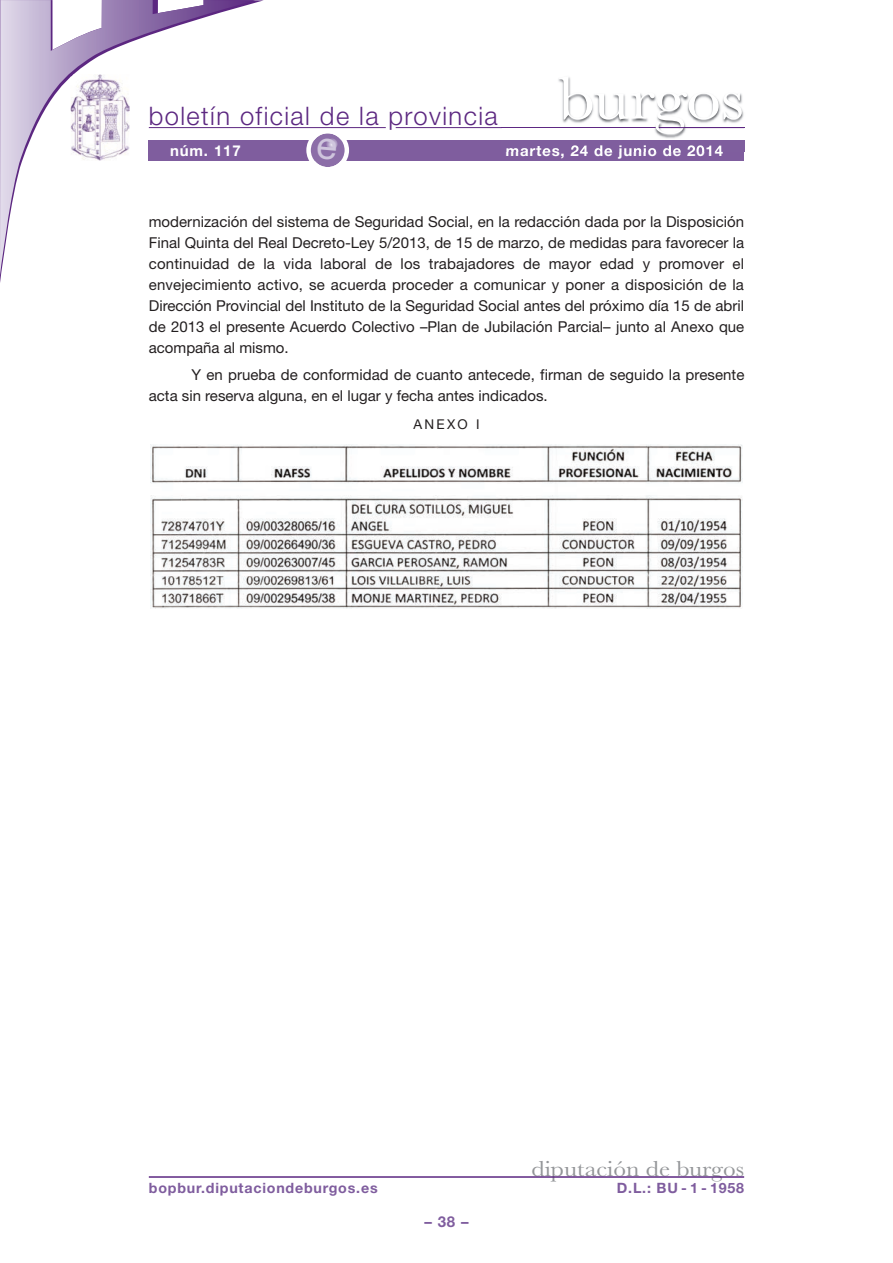
<style>
.page{position:relative;width:893px;height:1263px;background:#fff}
.page>*{position:absolute;margin:0;border:0;box-sizing:border-box;transform-origin:0 0}
.t1{font:63px "Baskerville";letter-spacing:-.01em;color:#fff;scale:1.12 1}
.t2{font:300 25.5px "Helvetica Neue";letter-spacing:.055em;color:#5c2781}
.t3{font:22.5px "Baskerville";color:#939598;scale:1.12 1}
.t4{font:15px/21px "Helvetica Neue";color:#231f20;text-align:justify}
.t5{font:700 15px "Helvetica Neue";letter-spacing:.055em;color:#fff}
.t6{font:700 15px "Helvetica Neue";color:#7f5d9e}
.t7{font:700 14.25px "Helvetica Neue";letter-spacing:.055em;color:#7f5d9e}
.t8{font:13.5px "Helvetica Neue";letter-spacing:.165em;color:#231f20}
</style>
<div class="page">
<hr style="left:396px;top:127px;width:348px;height:1px;background:#5c2781">
<hr style="left:149px;top:127px;width:237px;height:1px;background:#5c2781">
<svg style="left:0;top:0;width:255px;height:275px"></svg>
<div style="left:149px;top:140px;width:595px;height:20px;background:#7f5d9e"></div>
<hr style="left:149px;top:1176px;width:595px;height:2px;background:#5c2781">
<img style="left:558px;top:76px;width:187px;height:75px">
<img style="left:558px;top:127px;width:101px;height:1px">
<img style="left:557px;top:140px;width:187px;height:11px">
<img style="left:506px;top:146px;width:51px;height:5px">
<hr style="left:659px;top:127px;width:85px;height:1px;background:#5c2781">
<img style="left:71px;top:74px;width:59px;height:87px">
<img style="left:151px;top:444px;width:591px;height:165px">
<svg style="left:306px;top:133px;width:43px;height:34px"></svg>
<h2 class="t2" style="left:149px;top:100px;width:350px">boletín oficial de la provincia</h2>
<h1 class="t1" style="left:558px;top:60px;width:168px">burgos</h1>
<p class="t5" style="left:170px;top:141px;width:72px">núm. 117</p>
<p class="t5" style="left:506px;top:141px;width:219px">martes, 24 de junio de 2014</p>
<p class="t4" style="left:149px;top:211px;width:597px">modernización del sistema de Seguridad Social, en la redacción dada por la Disposición Final Quinta del Real Decreto-Ley 5/2013, de 15 de marzo, de medidas para favorecer la continuidad de la vida laboral de los trabajadores de mayor edad y promover el envejecimiento activo, se acuerda proceder a comunicar y poner a disposición de la Dirección Provincial del Instituto de la Seguridad Social antes del próximo día 15 de abril de 2013 el presente Acuerdo Colectivo –Plan de Jubilación Parcial– junto al Anexo que acompaña al mismo.</p>
<p class="t4" style="left:149px;top:364px;width:597px;text-indent:43px">Y en prueba de conformidad de cuanto antecede, firman de seguido la presente acta sin reserva alguna, en el lugar y fecha antes indicados.</p>
<p class="t8" style="left:413px;top:417px;width:68px">ANEXO I</p>
<h3 class="t3" style="left:531px;top:1155px;width:191px">diputación de burgos</h3>
<p class="t7" style="left:149px;top:1179px;width:230px">bopbur.diputaciondeburgos.es</p>
<p class="t7" style="left:617px;top:1179px;width:129px">D.L.: BU - 1 - 1958</p>
<p class="t6" style="left:424px;top:1212px;width:46px">–38–</p>
</div>
